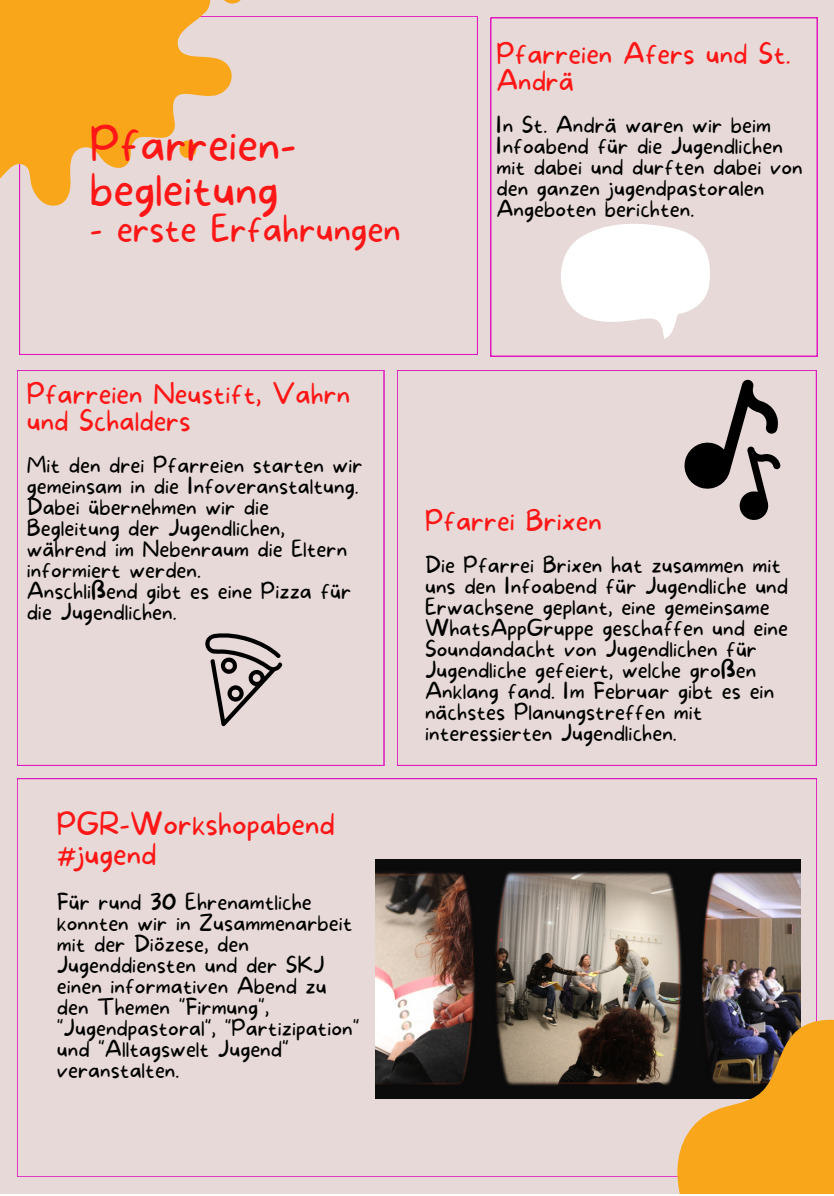
<style>
.page{position:relative;width:834px;height:1196px;background:#fff}
.page>*{position:absolute;margin:0;border:0;box-sizing:border-box;transform-origin:0 0}
.t1{font:100 46px/45px "More Sugar";color:#ff1616}
.t2{font:100 36px "More Sugar";color:#ff1616}
.t3{font:100 30px/30px "More Sugar";color:#ff1616}
.t4{font:100 28px/27px "More Sugar";color:#ff1616}
.t5{font:100 22px/21px "More Sugar";color:#000}
</style>
<div class="page">
<div style="left:0;top:0;width:834px;height:1193px;background:#e6d9d7"></div>
<div style="left:17px;top:370px;width:367px;height:395px;border:1px solid #df19bd"></div>
<img style="left:375px;top:859px;width:425px;height:239px">
<svg style="left:614px;top:1017px;width:220px;height:176px"></svg>
<svg style="left:0;top:0;width:234px;height:208px;fill:#f9a61a"></svg>
<svg style="left:221px;top:0;width:20px;height:4px"></svg>
<svg style="left:177px;top:140px;width:22px;height:18px"></svg>
<svg style="left:205px;top:633px;width:78px;height:93px"></svg>
<svg style="left:684px;top:379px;width:97px;height:141px"></svg>
<svg style="left:561px;top:224px;width:149px;height:115px"></svg>
<h1 class="t1" style="left:90px;top:124px;width:208px">Pfarreien&shy;begleitung</h1>
<h2 class="t2" style="left:90px;top:208px;width:312px">- erste Erfahrungen</h2>
<p class="t4" style="left:496px;top:41px;width:296px">Pfarreien Afers und St.<br>Andrä</p>
<p class="t5" style="left:496px;top:115px;width:308px">In St. Andrä waren wir beim<br>Infoabend für die Jugendlichen mit dabei und durften dabei von den ganzen jugendpastoralen<br>Angeboten berichten.</p>
<p class="t4" style="left:27px;top:382px;width:325px">Pfarreien Neustift, Vahrn und Schalders</p>
<p class="t5" style="left:27px;top:456px;width:337px">Mit den drei Pfarreien starten wir gemeinsam in die Infoveranstaltung.<br>Dabei übernehmen wir die<br>Begleitung der Jugendlichen, während im Nebenraum die Eltern informiert werden.<br>Anschlißend gibt es eine Pizza für die Jugendlichen.</p>
<h3 class="t3" style="left:57px;top:810px;width:279px">PGR-Workshopabend #jugend</h3>
<p class="t5" style="left:57px;top:892px;width:304px">Für rund 30 Ehrenamtliche konnten wir in Zusammenarbeit mit der Diözese, den<br>Jugenddiensten und der SKJ einen informativen Abend zu den Themen "Firmung", "Jugendpastoral", "Partizipation" und "Alltagswelt Jugend" veranstalten.</p>
<p class="t4" style="left:425px;top:509px;width:178px">Pfarrei Brixen</p>
<p class="t5" style="left:425px;top:555px;width:364px">Die Pfarrei Brixen hat zusammen mit uns den Infoabend für Jugendliche und Erwachsene geplant, eine gemeinsame WhatsAppGruppe geschaffen und eine Soundandacht von Jugendlichen für Jugendliche gefeiert, welche großen Anklang fand. Im Februar gibt es ein nächstes Planungstreffen mit interessierten Jugendlichen.</p>
</div>
